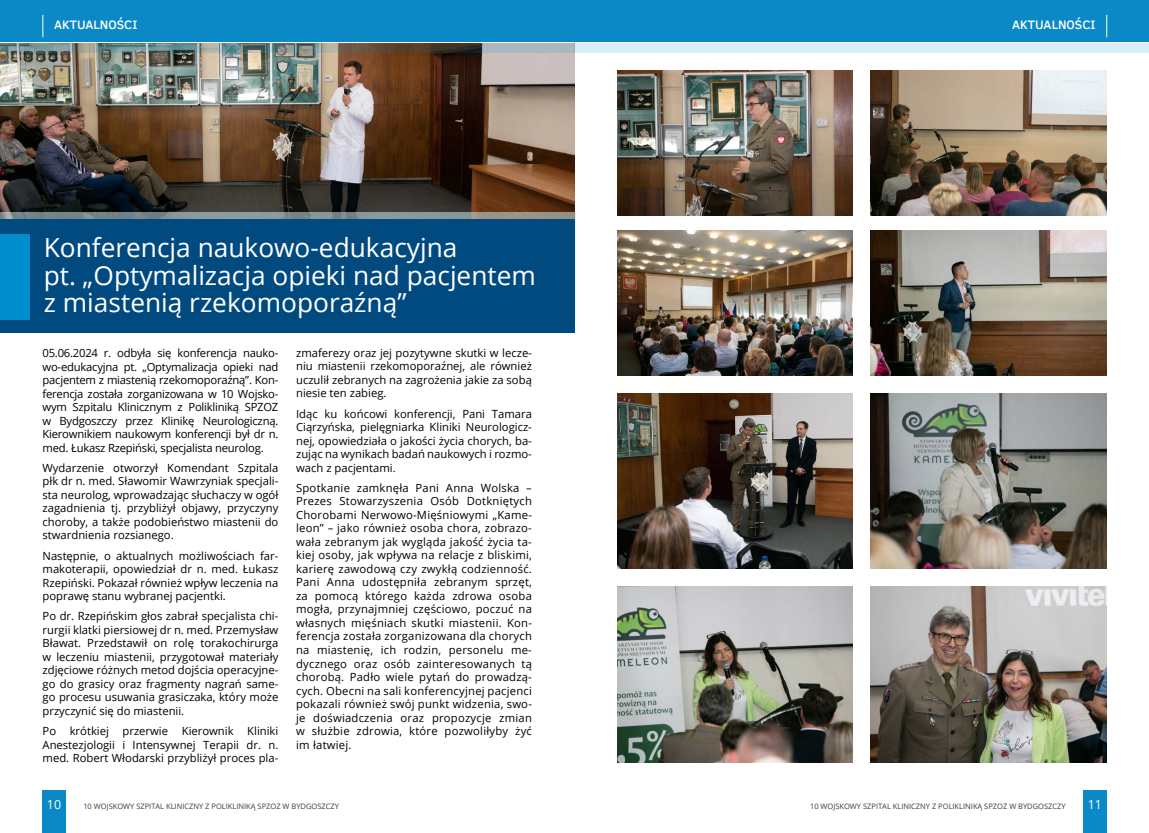
<style>
.page{position:relative;width:1149px;height:833px;background:#fff}
.page>*{position:absolute;margin:0;border:0;box-sizing:border-box;transform-origin:0 0}
.t1{font:26.25px/27.5px "Open Sans";color:#fff}
.t2{font:500 12.5px "Clear Sans";color:#fff}
.t3{font:12.5px "Open Sans";color:#fff}
.t4{font:11.25px/13.5px "Open Sans";color:#000;text-align:justify}
.t5{font:7.5px "Open Sans";color:#3e3d40}
</style>
<div class="page">
<img style="left:0;top:52px;width:574px;height:160px">
<img style="left:870px;top:586px;width:236px;height:176px">
<img style="left:870px;top:393px;width:236px;height:176px">
<img style="left:617px;top:586px;width:235px;height:176px">
<img style="left:617px;top:393px;width:235px;height:176px">
<img style="left:870px;top:71px;width:236px;height:145px">
<img style="left:617px;top:71px;width:235px;height:145px">
<img style="left:870px;top:230px;width:236px;height:145px">
<img style="left:617px;top:230px;width:235px;height:145px">
<svg style="left:0;top:212px;width:576px;height:106px"></svg>
<div style="left:0;top:220px;width:574px;height:113px;background:#004a80"></div>
<div style="left:0;top:234px;width:30px;height:85px;background:#008dcc"></div>
<div style="left:0;top:0;width:574px;height:43px;background:#0b89c6"></div>
<div style="left:574px;top:0;width:574px;height:43px;background:#0b89c6"></div>
<svg style="left:0;top:30px;width:574px;height:22px"></svg>
<svg style="left:574px;top:30px;width:574px;height:22px"></svg>
<hr style="left:0;top:42px;width:574px;height:1px;background:#fff">
<hr style="left:574px;top:42px;width:574px;height:1px;background:#fff">
<div style="left:43px;top:790px;width:23px;height:43px;background:#0b89c6"></div>
<div style="left:1082px;top:790px;width:24px;height:43px;background:#0b89c6"></div>
<svg style="left:43px;top:15px;width:1px;height:22px"></svg>
<svg style="left:1106px;top:15px;width:1px;height:22px"></svg>
<p class="t2" style="left:54px;top:16px;width:85px">AKTUALNOŚCI</p>
<p class="t2" style="left:1011px;top:16px;width:85px">AKTUALNOŚCI</p>
<h1 class="t1" style="left:44px;top:233px;width:493px">Konferencja naukowo-edukacyjna<br>pt. „Optymalizacja opieki nad pacjentem z miastenią rzekomoporaźną”</h1>
<p class="t4" style="left:43px;top:346px;width:237px">05.06.2024 r. odbyła się konferencja nauko&shy;wo-edukacyjna pt. „Optymalizacja opieki nad pacjentem z miastenią rzekomoporaźną”. Kon&shy;ferencja została zorganizowana w 10 Wojsko&shy;wym Szpitalu Klinicznym z Polikliniką SPZOZ w Bydgoszczy przez Klinikę Neurologiczną.<br>Kierownikiem naukowym konferencji był dr n. med. Łukasz Rzepiński, specjalista neurolog.</p>
<p class="t4" style="left:43px;top:461px;width:237px">Wydarzenie otworzył Komendant Szpitala płk dr n. med. Sławomir Wawrzyniak specjali&shy;sta neurolog, wprowadzając słuchaczy w ogół zagadnienia tj. przybliżył objawy, przyczyny choroby, a także podobieństwo miastenii do stwardnienia rozsianego.</p>
<p class="t4" style="left:43px;top:548px;width:237px">Następnie, o aktualnych możliwościach far&shy;makoterapii, opowiedział dr n. med. Łukasz Rzepiński. Pokazał również wpływ leczenia na poprawę stanu wybranej pacjentki.</p>
<p class="t4" style="left:43px;top:609px;width:237px">Po dr. Rzepińskim głos zabrał specjalista chi&shy;rurgii klatki piersiowej dr n. med. Przemysław Bławat. Przedstawił on rolę torakochirurga w leczeniu miastenii, przygotował materiały zdjęciowe różnych metod dojścia operacyjne&shy;go do grasicy oraz fragmenty nagrań same&shy;go procesu usuwania grasiczaka, który może przyczynić się do miastenii.</p>
<p class="t4" style="left:43px;top:724px;width:237px">Po krótkiej przerwie Kierownik Kliniki Anestezjologii i Intensywnej Terapii dr. n. med. Robert Włodarski przybliżył proces pla-</p>
<p class="t4" style="left:296px;top:346px;width:237px">zmaferezy oraz jej pozytywne skutki w lecze&shy;niu miastenii rzekomoporaźnej, ale również uczulił zebranych na zagrożenia jakie za sobą niesie ten zabieg.</p>
<p class="t4" style="left:296px;top:406px;width:237px">Idąc ku końcowi konferencji, Pani Tamara Ciąrzyńska, pielęgniarka Kliniki Neurologicz&shy;nej, opowiedziała o jakości życia chorych, ba&shy;zując na wynikach badań naukowych i rozmo&shy;wach z pacjentami.</p>
<p class="t4" style="left:296px;top:481px;width:237px">Spotkanie zamknęła Pani Anna Wolska – Prezes Stowarzyszenia Osób Dotkniętych Chorobami Nerwowo-Mięśniowymi „Kame&shy;leon” – jako również osoba chora, zobrazo&shy;wała zebranym jak wygląda jakość życia ta&shy;kiej osoby, jak wpływa na relacje z bliskimi, karierę zawodową czy zwykłą codzienność.<br>Pani Anna udostępniła zebranym sprzęt, za pomocą którego każda zdrowa osoba mogła, przynajmniej częściowo, poczuć na własnych mięśniach skutki miastenii. Kon&shy;ferencja została zorganizowana dla chorych na miastenię, ich rodzin, personelu me&shy;dycznego oraz osób zainteresowanych tą chorobą. Padło wiele pytań do prowadzą&shy;cych. Obecni na sali konferencyjnej pacjenci pokazali również swój punkt widzenia, swo&shy;je doświadczenia oraz propozycje zmian w służbie zdrowia, które pozwoliłyby żyć im łatwiej.</p>
<p class="t3" style="left:47px;top:795px;width:16px">10</p>
<p class="t5" style="left:83px;top:801px;width:257px">10 WOJSKOWY SZPITAL KLINICZNY Z POLIKLINIKĄ SPZOZ W BYDGOSZCZY</p>
<p class="t5" style="left:809px;top:801px;width:257px">10 WOJSKOWY SZPITAL KLINICZNY Z POLIKLINIKĄ SPZOZ W BYDGOSZCZY</p>
<p class="t3" style="left:1087px;top:795px;width:16px">11</p>
</div>
